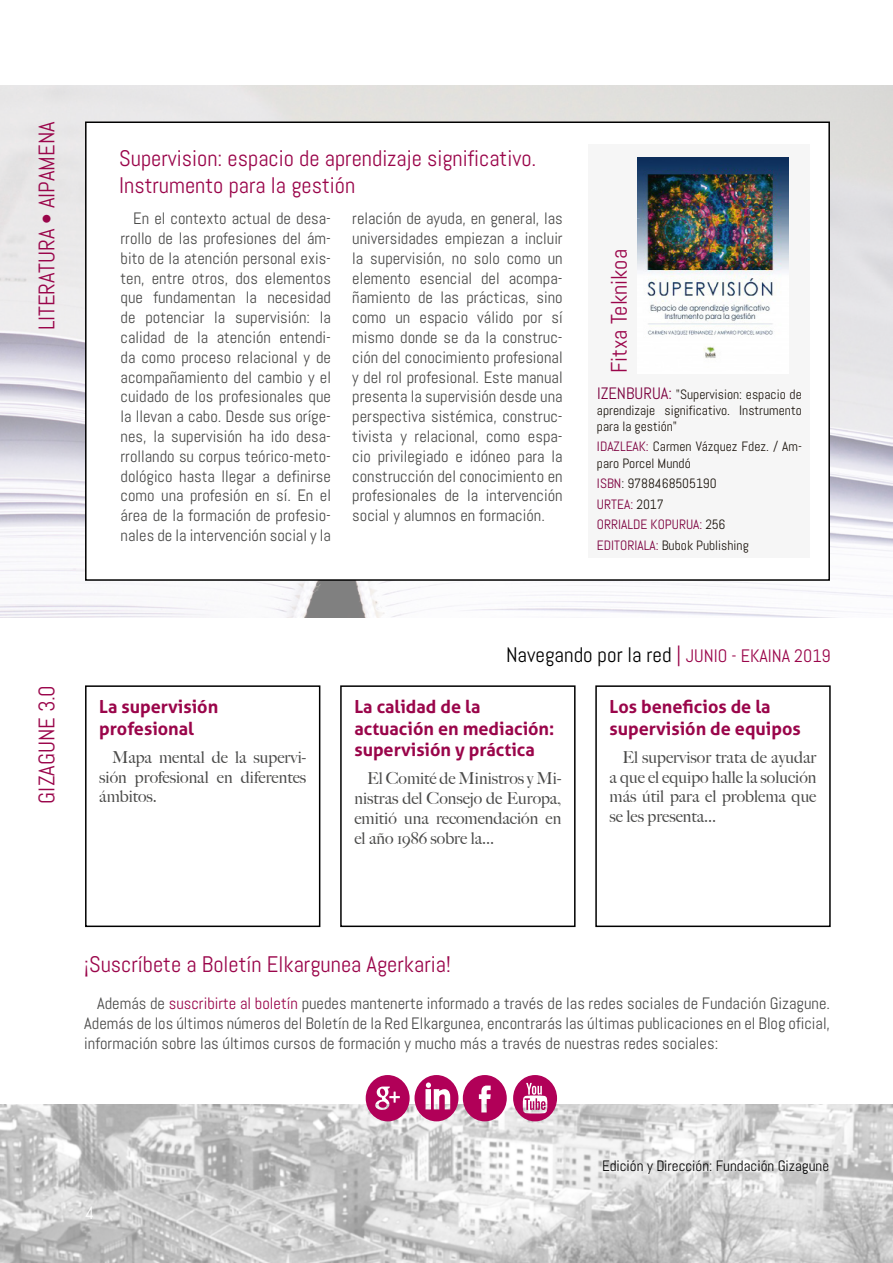
<style>
.page{position:relative;width:893px;height:1263px;background:#fff}
.page>*{position:absolute;margin:0;border:0;box-sizing:border-box;transform-origin:0 0}
.t1{font:22.5px/27px "Abel";color:#9a054a}
.t2{font:21px "Abel";color:#000}
.t3{font:700 18px/21.6px "Aller";color:#9a054a}
.t4{font:18px "Abel";color:#fff}
.t5{font:16.5px/19.8px "Abel";color:#4a4a49;text-align:justify}
.t6{font:500 16.5px/19.8px "Big Caslon";color:#4a4a49;text-align:justify}
.t7{font:15px "Abel";color:#000}
.t8{font:13.5px/16.2px "Abel";color:#1d160f;text-align:justify}
.t9{font:13.5px/20.4px "Abel";color:#7c003e}
.s1{font-size:16.5px;color:#7c003e}
.s2{color:#7c003e}
.s3{color:#1d160f}
.s4{color:#9a054a}
.s5{font-size:18px;color:#9a054a}
</style>
<div class="page">
<img style="left:0;top:1104px;width:893px;height:159px">
<svg style="left:366px;top:1075px;width:141px;height:46px"></svg>
<svg style="left:513px;top:1075px;width:44px;height:46px"></svg>
<div style="left:595px;top:685px;width:236px;height:242px;border:2px solid #000"></div>
<div style="left:85px;top:685px;width:235px;height:242px;border:2px solid #000"></div>
<div style="left:340px;top:685px;width:236px;height:242px;border:2px solid #000"></div>
<div style="left:85px;top:121px;width:745px;height:460px;border:2px solid #000"></div>
<div style="left:588px;top:144px;width:222px;height:414px;background:#f6f6f6"></div>
<img style="left:637px;top:157px;width:151px;height:201px">
<h1 class="t1" style="left:33px;top:330px;width:210px;rotate:-90deg">LITERATURA • AIPAMENA</h1>
<h1 class="t1" style="left:33px;top:803px;width:120px;rotate:-90deg">GIZAGUNE 3.0</h1>
<h1 class="t1" style="left:119px;top:145px;width:419px">Supervision: espacio de aprendizaje significativo.<br>Instrumento para la gestión</h1>
<p class="t5" style="left:121px;top:209px;width:212px;text-indent:13px">En el contexto actual de desa&shy;rrollo de las profesiones del ám&shy;bito de la atención personal exis&shy;ten, entre otros, dos elementos que fundamentan la necesidad de potenciar la supervisión: la calidad de la atención entendi&shy;da como proceso relacional y de acompañamiento del cambio y el cuidado de los profesionales que la llevan a cabo. Desde sus oríge&shy;nes, la supervisión ha ido desa&shy;rrollando su corpus teórico-meto&shy;dológico hasta llegar a definirse como una profesión en sí. En el área de la formación de profesio&shy;nales de la intervención social y la</p>
<p class="t5" style="left:352px;top:209px;width:212px">relación de ayuda, en general, las universidades empiezan a incluir la supervisión, no solo como un elemento esencial del acompa&shy;ñamiento de las prácticas, sino como un espacio válido por sí mismo donde se da la construc&shy;ción del conocimiento profesional y del rol profesional. Este manual presenta la supervisión desde una perspectiva sistémica, construc&shy;tivista y relacional, como espa&shy;cio privilegiado e idóneo para la construcción del conocimiento en profesionales de la intervención social y alumnos en formación.</p>
<h1 class="t1" style="left:606px;top:373px;width:125px;rotate:-90deg">Fitxa Teknikoa</h1>
<p class="t8" style="left:597px;top:386px;width:206px"><span class="s1">IZENBURUA:</span> "Supervision: espacio de aprendizaje significativo. Instrumento para la gestión"</p>
<p class="t8" style="left:597px;top:439px;width:206px"><span class="s2">IDAZLEAK:</span> Carmen Vázquez Fdez. / Am&shy;paro Porcel Mundó</p>
<p class="t9" style="left:597px;top:473px;width:153px">ISBN<span class="s3">: 9788468505190<br></span>URTEA: <span class="s3">2017<br></span>ORRIALDE KOPURUA: <span class="s3">256<br></span>EDITORIALA: <span class="s3">Bubok Publishing</span></p>
<p class="t3" style="left:99px;top:696px;width:120px">La supervisión profesional</p>
<p class="t6" style="left:99px;top:746px;width:208px;text-indent:13px">Mapa mental de la supervi&shy;sión profesional en diferentes ámbitos.</p>
<p class="t2" style="left:506px;top:641px;width:326px">Navegando por la red <span class="s4">|</span> <span class="s5">JUNIO - EKAINA 2019</span></p>
<p class="t3" style="left:354px;top:696px;width:201px">La calidad de la actuación en mediación: supervisión y práctica</p>
<p class="t6" style="left:354px;top:768px;width:208px;text-indent:13px">El Comité de Ministros y Mi&shy;nistras del Consejo de Europa, emitió una recomendación en el año 1986 sobre la...</p>
<p class="t3" style="left:610px;top:696px;width:193px">Los beneficios de la supervisión de equipos</p>
<p class="t6" style="left:610px;top:746px;width:208px;text-indent:13px">El supervisor trata de ayudar a que el equipo halle la solución más útil para el problema que se les presenta...</p>
<h1 class="t1" style="left:84px;top:951px;width:368px">¡Suscríbete a Boletín Elkargunea Agerkaria!</h1>
<p class="t5" style="left:84px;top:994px;width:747px;text-indent:13px">Además de <span class="s4">suscribirte al boletín</span> puedes mantenerte informado a través de las redes sociales de Fundación Gizagune.<br>Además de los últimos números del Boletín de la Red Elkargunea, encontrarás las últimas publicaciones en el Blog oficial, información sobre las últimos cursos de formación y mucho más a través de nuestras redes sociales:</p>
<p class="t4" style="left:85px;top:1201px;width:11px">4</p>
<p class="t7" style="left:602px;top:1157px;width:229px">Edición y Dirección: Fundación Gizagune</p>
</div>
